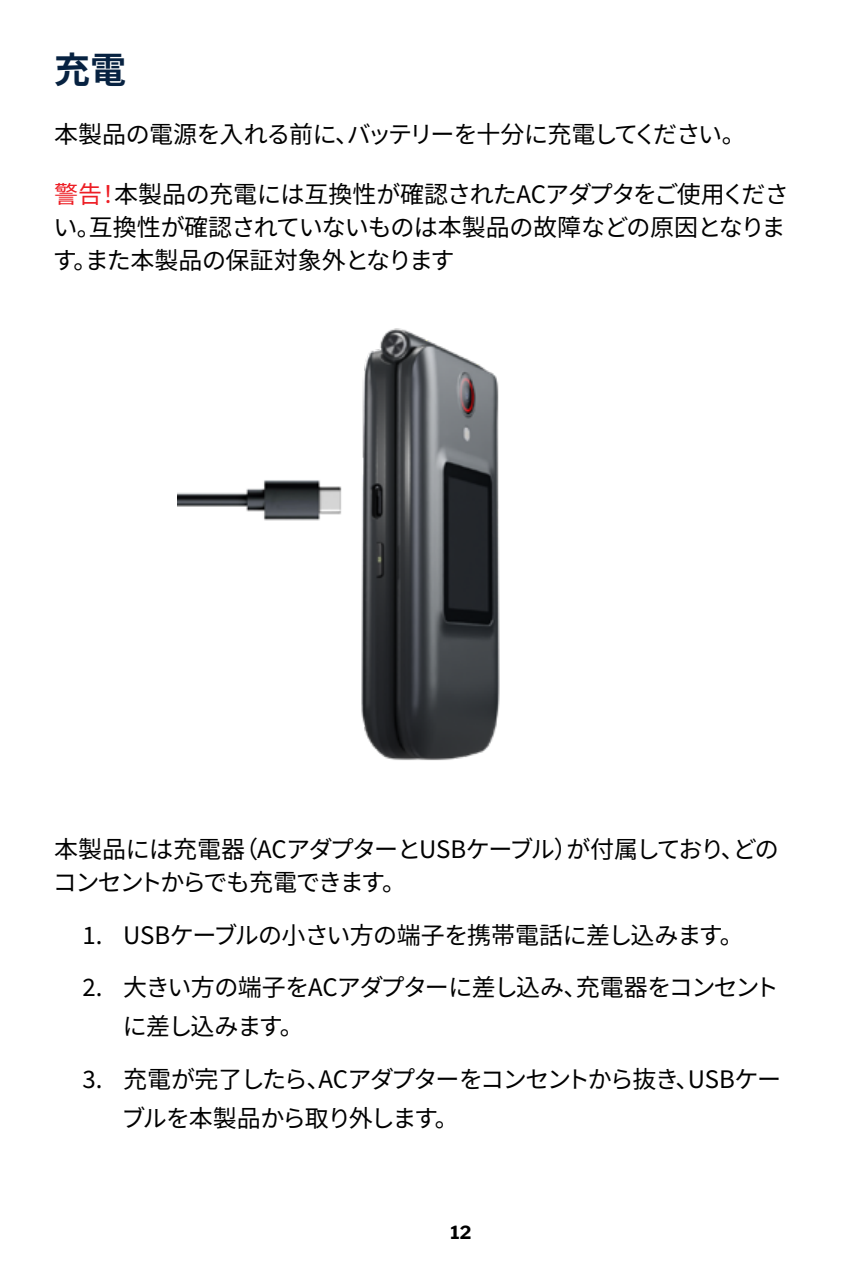
<style>
.page{position:relative;width:851px;height:1276px;background:#fff}
.page>*{position:absolute;margin:0;border:0;box-sizing:border-box;transform-origin:0 0}
.t1{font:700 36px "Noto Sans JP";color:#072241}
.t2{font:24px/33px "Noto Sans JP";letter-spacing:-.035em;color:#000}
.t3{font:24px/33px "Noto Sans JP";letter-spacing:-.055em;color:#000}
.t4{font:24px/39px "Noto Sans JP";letter-spacing:-.06em;color:#000}
.t5{font:700 18px "Libre Franklin";color:#000}
.s1{color:#ed1d24}
</style>
<div class="page">
<img style="left:177px;top:480px;width:127px;height:41px">
<img style="left:304px;top:328px;width:196px;height:433px">
<h1 class="t1" style="left:54px;top:49px;width:73px">充電</h1>
<p class="t2" style="left:54px;top:118px;width:693px">本製品の電源を入れる前に、バッテリーを十分に充電してください。</p>
<p class="t2" style="left:53px;top:178px;width:737px"><span class="s1">警告！</span>本製品の充電には互換性が確認されたACアダプタをご使用ください。互換性が確認されていないものは本製品の故障などの原因となります。また本製品の保証対象外となります</p>
<p class="t3" style="left:53px;top:833px;width:727px">本製品には充電器（ACアダプターとUSBケーブル）が付属しており、どのコンセントからでも充電できます。</p>
<p class="t2" style="left:82px;top:918px;width:662px">1. USBケーブルの小さい方の端子を携帯電話に差し込みます。</p>
<p class="t2" style="left:123px;top:968px;width:657px;line-height:39px;text-indent:-40px">2. 大きい方の端子をACアダプターに差し込み、充電器をコンセントに差し込みます。</p>
<p class="t4" style="left:122px;top:1060px;width:661px;text-indent:-39px">3. 充電が完了したら、ACアダプターをコンセントから抜き、USBケーブルを本製品から取り外します。</p>
<p class="t5" style="left:450px;top:1222px;width:22px">12</p>
</div>
